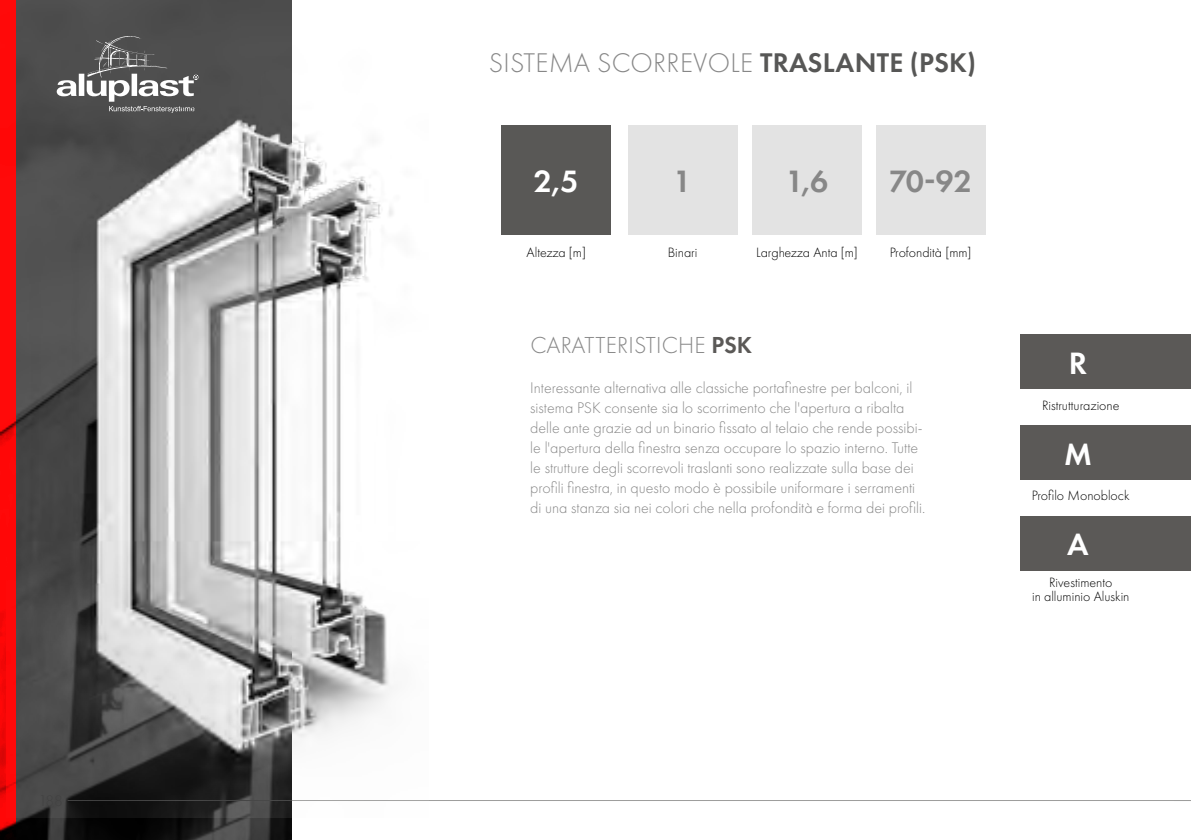
<style>
.page{position:relative;width:1191px;height:840px;background:#fff}
.page>*{position:absolute;margin:0;border:0;box-sizing:border-box;transform-origin:0 0}
.t1{font:600 32px "Futura PT";color:#878787}
.t2{font:600 32px "Futura PT";color:#fff}
.t3{font:300 28px "Futura PT";letter-spacing:.01em;color:#878787}
.t4{font:300 24px "Futura PT";letter-spacing:.01em;color:#878787}
.t5{font:300 16px/20px "Futura PT";color:#878787}
.t6{font:300 14px/14px "Futura PT";color:#000;text-align:center}
.s1{font-weight:600;color:#575756}
.s2{font-weight:600;color:#5b5957}
</style>
<div class="page">
<hr style="left:68px;top:799px;width:1123px;height:1px;background:#9d9d9c">
<svg style="left:16px;top:0;width:275px;height:839px;background:#373737"></svg>
<img style="left:16px;top:31px;width:412px;height:785px">
<div style="left:628px;top:125px;width:109px;height:109px;background:#e3e3e3"></div>
<div style="left:752px;top:125px;width:110px;height:109px;background:#e3e3e3"></div>
<div style="left:501px;top:125px;width:110px;height:109px;background:#595856"></div>
<div style="left:1021px;top:515px;width:170px;height:55px;background:#5b5957"></div>
<div style="left:1021px;top:334px;width:170px;height:55px;background:#5b5957"></div>
<div style="left:1021px;top:424px;width:170px;height:55px;background:#5b5957"></div>
<div style="left:875px;top:125px;width:110px;height:109px;background:#e3e3e3"></div>
<svg style="left:0;top:0;width:16px;height:839px;background:#f80808"></svg>
<svg style="left:57px;top:36px;width:141px;height:77px;background:#6b6b6b"></svg>
<h2 class="t3" style="left:489px;top:47px;width:489px">SISTEMA SCORREVOLE <span class="s1">TRASLANTE (PSK)</span></h2>
<h1 class="t2" style="left:534px;top:161px;width:46px">2,5</h1>
<p class="t6" style="left:526px;top:245px;width:61px">Altezza [m]</p>
<h1 class="t1" style="left:673px;top:161px;width:20px">1</h1>
<p class="t6" style="left:668px;top:245px;width:31px">Binari</p>
<h1 class="t1" style="left:785px;top:161px;width:44px">1,6</h1>
<p class="t6" style="left:756px;top:245px;width:103px">Larghezza Anta [m]</p>
<h1 class="t1" style="left:889px;top:161px;width:84px">70-92</h1>
<p class="t6" style="left:889px;top:245px;width:83px">Profondità [mm]</p>
<h3 class="t4" style="left:530px;top:331px;width:223px">CARATTERISTICHE <span class="s2">PSK</span></h3>
<p class="t5" style="left:530px;top:377px;width:397px">Interessante alternativa alle classiche portafinestre per balconi, il sistema PSK consente sia lo scorrimento che l'apertura a ribalta delle ante grazie ad un binario fissato al telaio che rende possibi&shy;le l'apertura della finestra senza occupare lo spazio interno. Tutte le strutture degli scorrevoli traslanti sono realizzate sulla base dei profili finestra, in questo modo è possibile uniformare i serramenti di una stanza sia nei colori che nella profondità e forma dei profili.</p>
<h1 class="t2" style="left:1068px;top:343px;width:20px">R</h1>
<p class="t6" style="left:1042px;top:398px;width:79px">Ristrutturazione</p>
<h1 class="t2" style="left:1064px;top:433px;width:29px">M</h1>
<p class="t6" style="left:1032px;top:488px;width:99px">Profilo Monoblock</p>
<h1 class="t2" style="left:1067px;top:524px;width:23px">A</h1>
<p class="t6" style="left:1032px;top:575px;width:99px">Rivestimento<br>in alluminio Aluskin</p>
</div>
